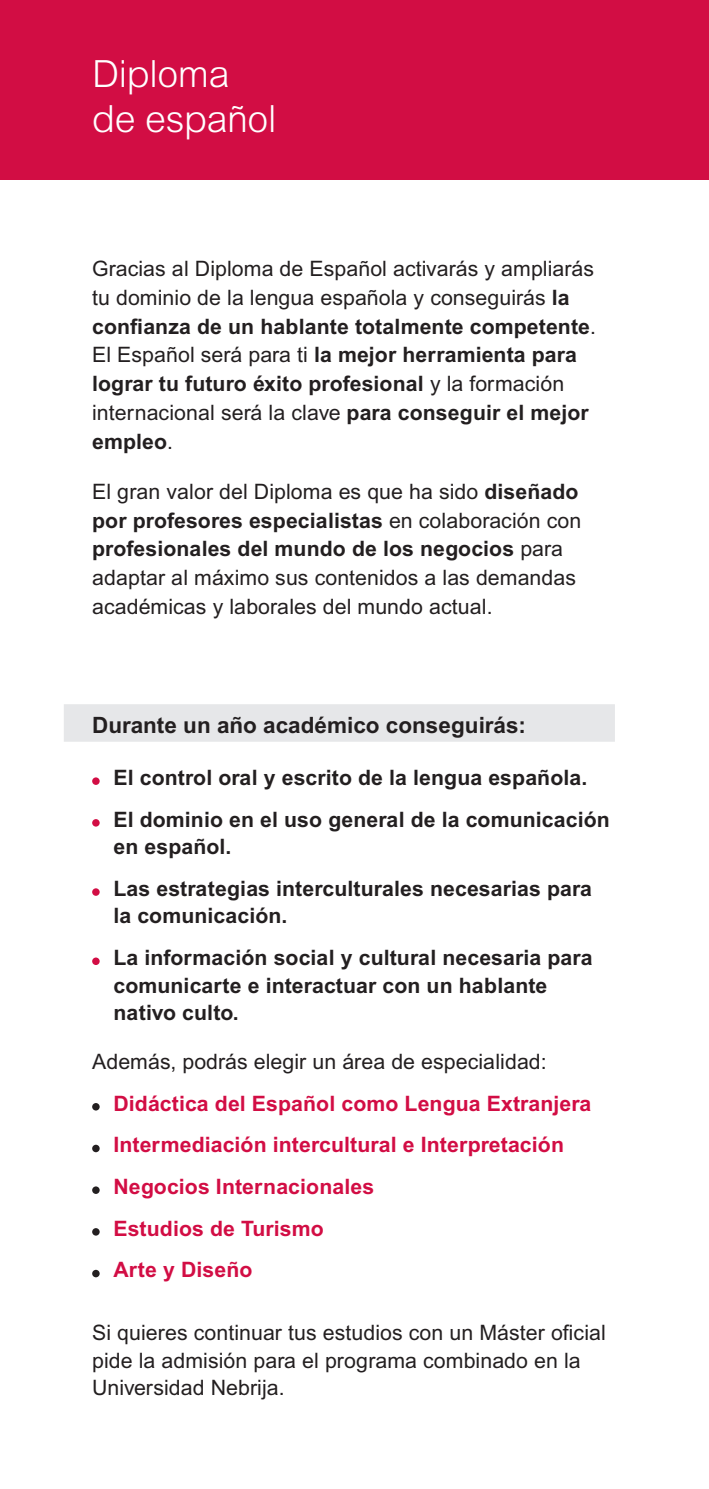
<style>
.page{position:relative;width:709px;height:1489px;background:#fff}
.page>*{position:absolute;margin:0;border:0;box-sizing:border-box;transform-origin:0 0}
.t1{font:300 37.5px/45px "Arial MT Pro";letter-spacing:-.01em;color:#fff}
.t2{font:700 22.5px "Arial MT Pro";color:#231f20}
.t3{font:21.25px/28.8px "Arial MT Pro";letter-spacing:.005em;color:#231f20}
.t4{font:700 21.25px/41.8px "Arial MT Pro";letter-spacing:.005em;color:#231f20}
.t5{font:700 21.25px/41.8px "Arial MT Pro";letter-spacing:.005em;color:#d20d44}
.s1{font-weight:700}
</style>
<div class="page">
<div style="left:0;top:0;width:709px;height:179px;background:#d20d44"></div>
<div style="left:64px;top:704px;width:551px;height:37px;background:#e6e7e9"></div>
<div style="left:92px;top:777px;width:8px;height:7px;background:#d20d44;border-radius:50%"></div>
<div style="left:92px;top:819px;width:8px;height:7px;background:#d20d44;border-radius:50%"></div>
<div style="left:92px;top:888px;width:8px;height:7px;background:#d20d44;border-radius:50%"></div>
<div style="left:92px;top:957px;width:8px;height:8px;background:#d20d44;border-radius:50%"></div>
<svg style="left:92px;top:1102px;width:8px;height:8px"></svg>
<div style="left:92px;top:1144px;width:8px;height:8px;background:#231f20;border-radius:50%"></div>
<div style="left:92px;top:1186px;width:8px;height:7px;background:#231f20;border-radius:50%"></div>
<svg style="left:92px;top:1227px;width:8px;height:8px"></svg>
<div style="left:92px;top:1269px;width:8px;height:8px;background:#231f20;border-radius:50%"></div>
<h1 class="t1" style="left:92px;top:52px;width:186px">Diploma de español</h1>
<p class="t3" style="left:92px;top:255px;width:505px">Gracias al Diploma de Español activarás y ampliarás tu dominio de la lengua española y conseguirás <span class="s1">la confianza de un hablante totalmente competente</span>.<br>El Español será para ti <span class="s1">la mejor herramienta para lograr tu futuro éxito profesional</span> y la formación internacional será la clave <span class="s1">para conseguir el mejor empleo</span>.</p>
<p class="t3" style="left:92px;top:478px;width:490px">El gran valor del Diploma es que ha sido <span class="s1">diseñado por profesores especialistas</span> en colaboración con <span class="s1">profesionales del mundo de los negocios</span> para adaptar al máximo sus contenidos a las demandas académicas y laborales del mundo actual.</p>
<p class="t2" style="left:92px;top:711px;width:435px">Durante un año académico conseguirás:</p>
<p class="t4" style="left:113px;top:757px;width:498px">El control oral y escrito de la lengua española.<br>El dominio en el uso general de la comunicación</p>
<p class="t4" style="left:113px;top:826px;width:480px">en español.<br>Las estrategias interculturales necesarias para</p>
<p class="t4" style="left:113px;top:895px;width:480px">la comunicación.<br>La información social y cultural necesaria para</p>
<p class="t4" style="left:113px;top:971px;width:435px;line-height:27.5px">comunicarte e interactuar con un hablante nativo culto.</p>
<p class="t3" style="left:92px;top:1047px;width:456px">Además, podrás elegir un área de especialidad:</p>
<p class="t5" style="left:113px;top:1082px;width:479px">Didáctica del Español como Lengua Extranjera<br>Intermediación intercultural e Interpretación<br>Negocios Internacionales<br>Estudios de Turismo<br>Arte y Diseño</p>
<p class="t3" style="left:92px;top:1319px;width:515px;line-height:27.5px">Si quieres continuar tus estudios con un Máster oficial pide la admisión para el programa combinado en la<br>Universidad Nebrija.</p>
</div>
